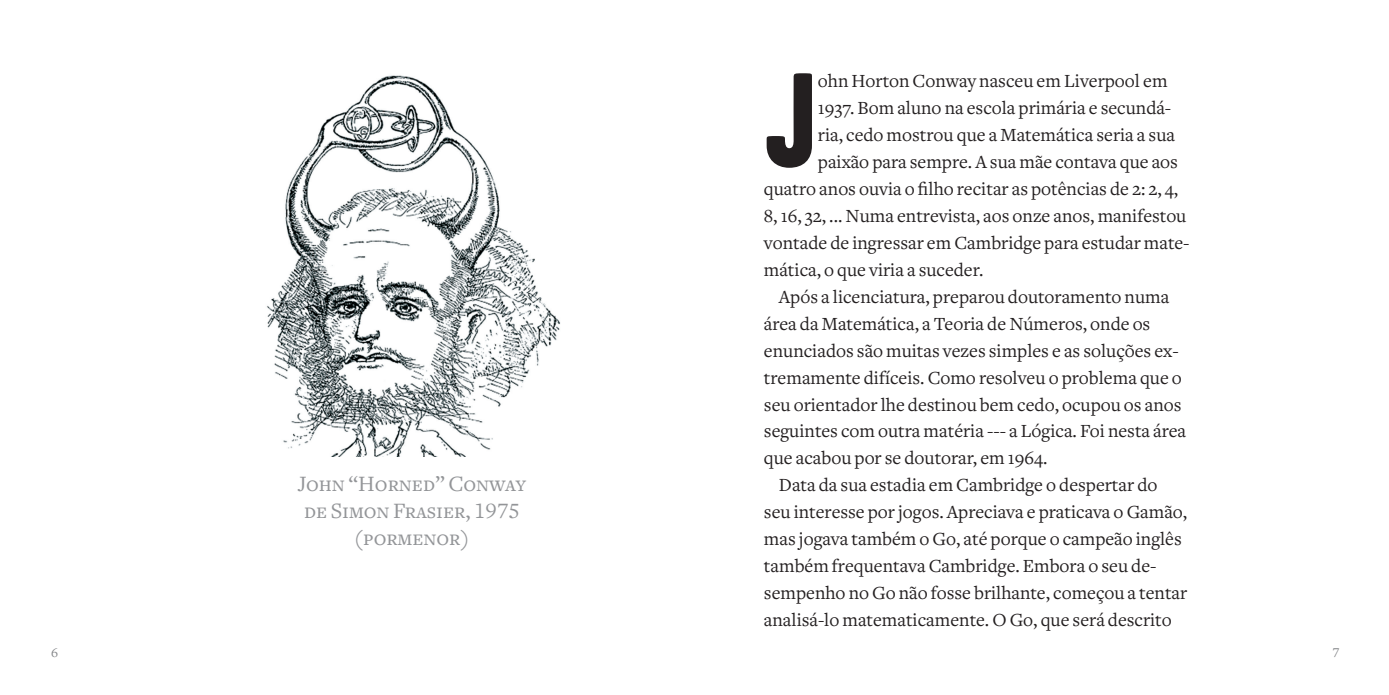
<style>
.page{position:relative;width:1389px;height:695px;background:#fff}
.page>*{position:absolute;margin:0;border:0;box-sizing:border-box;transform-origin:0 0}
.t1{font:900 134.92px "Garage Gothic";color:#231f20}
.t2{font:22.75px/26.9px "Freight Text Book SC";color:#939598;text-align:center}
.t3{font:19.25px "Freight Text";color:#231f20}
.t4{font:14px "Freight Text Book SC";color:#808285}
</style>
<div class="page">
<img style="left:267px;top:75px;width:293px;height:381px">
<p class="t2" style="left:298px;top:471px;width:230px">John “Horned” Conway de Simon Frasier, 1975 (pormenor)</p>
<h1 class="t1" style="left:764px;top:46px;width:53px">J</h1>
<p class="t3" style="left:818px;top:70px;width:351px">ohn Horton Conway nasceu em Liverpool em</p>
<p class="t3" style="left:818px;top:97px;width:355px">1937. Bom aluno na escola primária e secundá-</p>
<p class="t3" style="left:818px;top:124px;width:359px">ria, cedo mostrou que a Matemática seria a sua</p>
<p class="t3" style="left:818px;top:151px;width:362px">paixão para sempre. A sua mãe contava que aos</p>
<p class="t3" style="left:764px;top:178px;width:416px">quatro anos ouvia o filho recitar as potências de 2: 2, 4,</p>
<p class="t3" style="left:764px;top:205px;width:424px">8, 16, 32, ... Numa entrevista, aos onze anos, manifestou</p>
<p class="t3" style="left:764px;top:232px;width:427px">vontade de ingressar em Cambridge para estudar mate-</p>
<p class="t3" style="left:764px;top:259px;width:221px">mática, o que viria a suceder.</p>
<p class="t3" style="left:779px;top:286px;width:392px">Após a licenciatura, preparou doutoramento numa</p>
<p class="t3" style="left:764px;top:313px;width:388px">área da Matemática, a Teoria de Números, onde os</p>
<p class="t3" style="left:764px;top:339px;width:416px">enunciados são muitas vezes simples e as soluções ex-</p>
<p class="t3" style="left:764px;top:366px;width:419px">tremamente difíceis. Como resolveu o problema que o</p>
<p class="t3" style="left:764px;top:393px;width:419px">seu orientador lhe destinou bem cedo, ocupou os anos</p>
<p class="t3" style="left:764px;top:420px;width:424px">seguintes com outra matéria --- a Lógica. Foi nesta área</p>
<p class="t3" style="left:764px;top:447px;width:285px">que acabou por se doutorar, em 1964.</p>
<p class="t3" style="left:779px;top:474px;width:380px">Data da sua estadia em Cambridge o despertar do</p>
<p class="t3" style="left:764px;top:501px;width:425px">seu interesse por jogos. Apreciava e praticava o Gamão,</p>
<p class="t3" style="left:764px;top:528px;width:419px">mas jogava também o Go, até porque o campeão inglês</p>
<p class="t3" style="left:764px;top:555px;width:394px">também frequentava Cambridge. Embora o seu de-</p>
<p class="t3" style="left:764px;top:582px;width:425px">sempenho no Go não fosse brilhante, começou a tentar</p>
<p class="t3" style="left:764px;top:609px;width:409px">analisá-lo matematicamente. O Go, que será descrito</p>
<p class="t4" style="left:51px;top:644px;width:8px">6</p>
<p class="t4" style="left:1332px;top:644px;width:8px">7</p>
</div>
